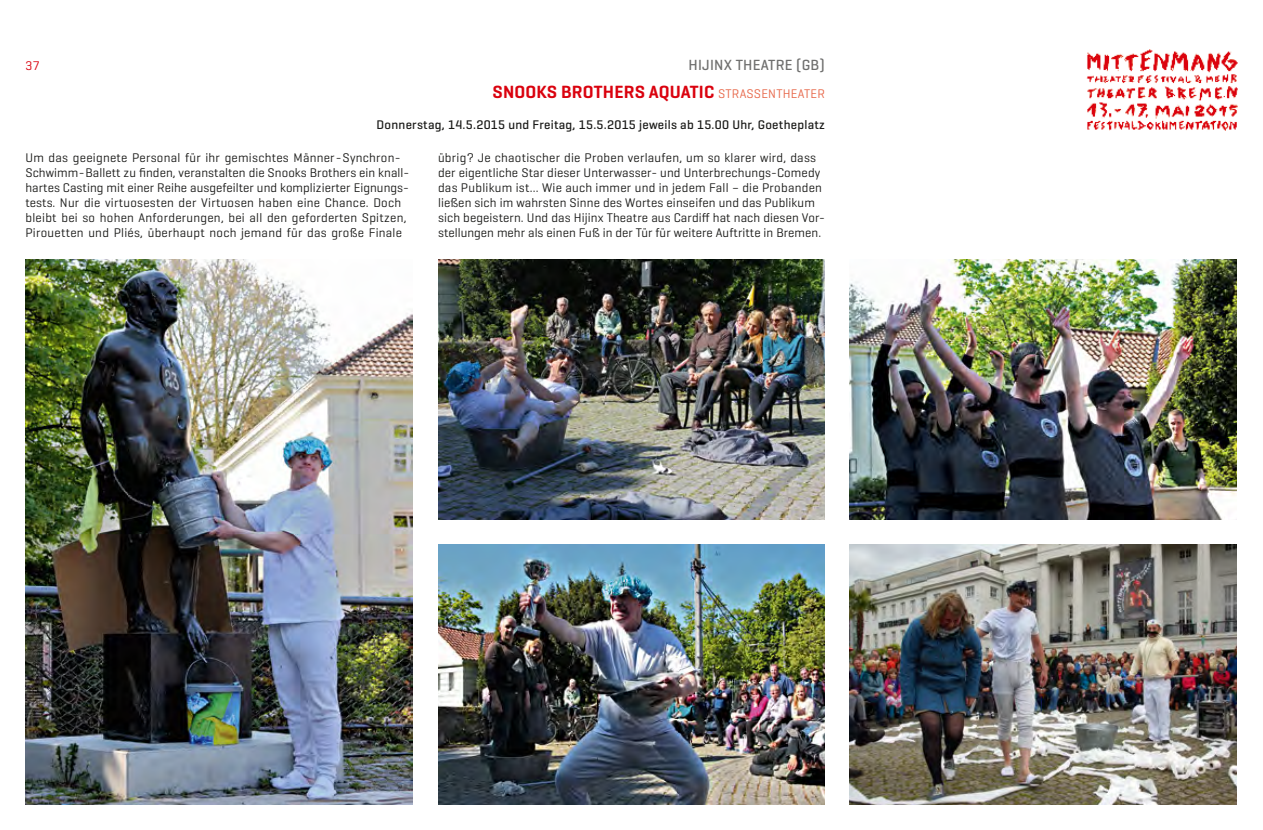
<style>
.page{position:relative;width:1263px;height:830px;background:#fff}
.page>*{position:absolute;margin:0;border:0;box-sizing:border-box;transform-origin:0 0}
.t1{font:600 18px "Geogrotesque";letter-spacing:.01em;color:#da020e}
.t2{font:500 15px "Geogrotesque";letter-spacing:.015em;color:#6f6f6e}
.t3{font:12.75px/15px "Geogrotesque";letter-spacing:.01em;color:#1a1a18}
.t4{font:500 12.75px "Geogrotesque";letter-spacing:.02em;color:#1a1a18}
.t5{font:12.75px "Geogrotesque";color:#da020e}
.s1{font-weight:400;font-size:12.75px;color:#e76648}
</style>
<div class="page">
<img style="left:1086px;top:49px;width:152px;height:82px">
<img style="left:849px;top:544px;width:387px;height:260px">
<img style="left:849px;top:259px;width:387px;height:260px">
<img style="left:26px;top:259px;width:386px;height:545px">
<img style="left:438px;top:544px;width:387px;height:260px">
<img style="left:438px;top:259px;width:387px;height:260px">
<p class="t5" style="left:26px;top:57px;width:16px">37</p>
<p class="t2" style="left:689px;top:55px;width:138px">HIJINX THEATRE (GB)</p>
<p class="t1" style="left:493px;top:81px;width:334px">SNOOKS BROTHERS AQUATIC <span class="s1">STRASSENTHEATER</span></p>
<p class="t4" style="left:377px;top:116px;width:450px">Donnerstag, 14.5.2015 und Freitag, 15.5.2015 jeweils ab 15.00 Uhr, Goetheplatz</p>
<p class="t3" style="left:26px;top:150px;width:385px">Um das geeignete Personal für ihr gemischtes Männer - Synchron-Schwimm - Ballett zu finden, veranstalten die Snooks Brothers ein knall-- hartes Casting mit einer Reihe ausgefeilter und komplizierter Eignungs&shy;tests. Nur die virtuosesten der Virtuosen haben eine Chance. Doch bleibt bei so hohen Anforderungen, bei all den geforderten Spitzen, Pirouetten und Pliés, überhaupt noch jemand für das große Finale</p>
<p class="t3" style="left:438px;top:150px;width:385px">übrig? Je chaotischer die Proben verlaufen, um so klarer wird, dass der eigentliche Star dieser Unterwasser- und Unterbrechungs-Comedy das Publikum ist... Wie auch immer und in jedem Fall – die Probanden ließen sich im wahrsten Sinne des Wortes einseifen und das Publikum sich begeistern. Und das Hijinx Theatre aus Cardiff hat nach diesen Vor-- stellungen mehr als einen Fuß in der Tür für weitere Auftritte in Bremen.</p>
</div>
